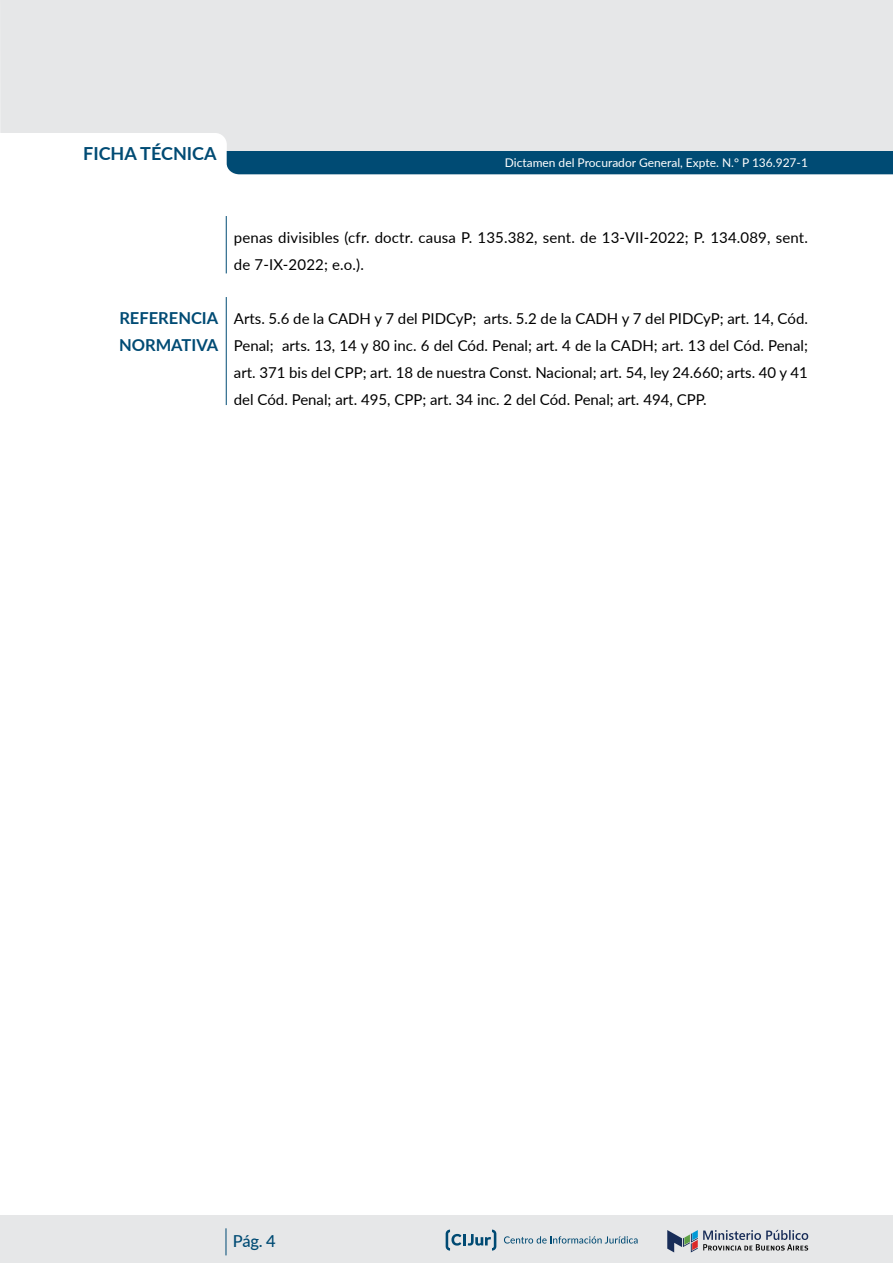
<style>
.page{position:relative;width:893px;height:1263px;background:#fff}
.page>*{position:absolute;margin:0;border:0;box-sizing:border-box;transform-origin:0 0}
.t1{font:700 18px "Lato";color:#004b74}
.t2{font:700 16.5px/27px "Lato";color:#004b74}
.t3{font:500 16.5px "Lato";color:#004b74}
.t4{font:15px/27px "Lato";letter-spacing:.01em;color:#000}
.t5{font:12px "Lato";color:#fff}
</style>
<div class="page">
<div style="left:0;top:1215px;width:893px;height:48px;background:#e6e7e8"></div>
<svg style="left:667px;top:1230px;width:141px;height:22px"></svg>
<svg style="left:504px;top:1236px;width:134px;height:7px"></svg>
<svg style="left:446px;top:1229px;width:50px;height:21px"></svg>
<svg style="left:226px;top:1228px;width:1px;height:27px"></svg>
<div style="left:0;top:0;width:893px;height:166px;background:#e6e7e8"></div>
<hr style="left:226px;top:216px;width:1px;height:57px;background:#004b74">
<div style="left:227px;top:151px;width:666px;height:23px;background:#004b74"></div>
<hr style="left:226px;top:297px;width:1px;height:108px;background:#004b74">
<p class="t1" style="left:83px;top:140px;width:135px">FICHA TÉCNICA</p>
<p class="t5" style="left:505px;top:155px;width:305px">Dictamen del Procurador General, Expte. N.° P 136.927-1</p>
<p class="t4" style="left:234px;top:223px;width:575px">penas divisibles (cfr. doctr. causa P. 135.382, sent. de 13-VII-2022; P. 134.089, sent. de 7-IX-2022; e.o.).</p>
<p class="t2" style="left:119px;top:304px;width:101px">REFERENCIA<br>NORMATIVA</p>
<p class="t4" style="left:234px;top:304px;width:576px;text-align:justify">Arts. 5.6 de la CADH y 7 del PIDCyP; arts. 5.2 de la CADH y 7 del PIDCyP; art. 14, Cód.<br>Penal; arts. 13, 14 y 80 inc. 6 del Cód. Penal; art. 4 de la CADH; art. 13 del Cód. Penal; art. 371 bis del CPP; art. 18 de nuestra Const. Nacional; art. 54, ley 24.660; arts. 40 y 41 del Cód. Penal; art. 495, CPP; art. 34 inc. 2 del Cód. Penal; art. 494, CPP.</p>
<p class="t3" style="left:233px;top:1229px;width:44px">Pág. 4</p>
</div>
